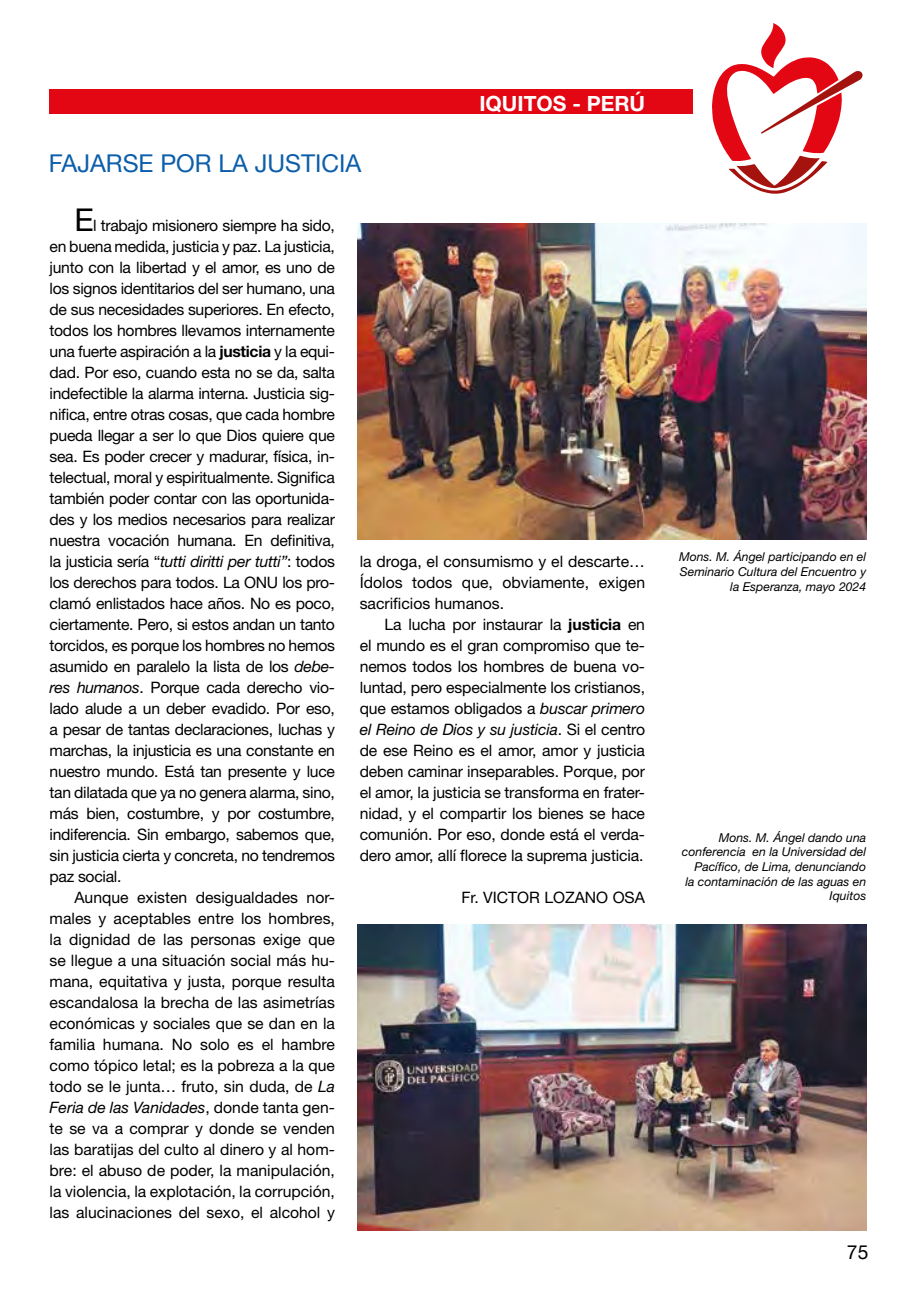
<style>
.page{position:relative;width:918px;height:1290px;background:#fff}
.page>*{position:absolute;margin:0;border:0;box-sizing:border-box;transform-origin:0 0}
.t1{font:24.5px "Helvetica Neue";color:#0c5eaa}
.t2{font:700 21px "Helvetica Neue";color:#fff}
.t3{font:19.25px "Helvetica Neue";color:#000}
.t4{font:15.75px/21px "Helvetica Neue";color:#000;text-align:justify}
.t5{font:italic 12.25px/14.7px "Helvetica Neue";color:#000;text-align:right}
.s1{font-size:31.5px}
.s2{font-weight:700}
.s3{font-style:italic}
</style>
<div class="page">
<img style="left:358px;top:223px;width:508px;height:316px">
<img style="left:358px;top:925px;width:508px;height:305px">
<div style="left:50px;top:89px;width:805px;height:25px;background:#e30613"></div>
<div style="left:693px;top:16px;width:173px;height:195px;background:#fff"></div>
<svg style="left:712px;top:23px;width:150px;height:171px"></svg>
<h1 class="t1" style="left:49px;top:146px;width:314px">FAJARSE POR LA JUSTICIA</h1>
<h2 class="t2" style="left:479px;top:90px;width:167px">IQUITOS - PERÚ</h2>
<p class="t4" style="left:50px;top:215px;width:287px;text-indent:25px"><span class="s1">E</span>l trabajo misionero siempre ha sido, en buena medida, justicia y paz. La justicia, junto con la libertad y el amor, es uno de los signos identitarios del ser humano, una de sus necesidades superiores. En efecto, todos los hombres llevamos internamente una fuerte aspiración a la <span class="s2">justicia</span> y la equi&shy;dad. Por eso, cuando esta no se da, salta indefectible la alarma interna. Justicia sig&shy;nifica, entre otras cosas, que cada hombre pueda llegar a ser lo que Dios quiere que sea. Es poder crecer y madurar, física, in&shy;telectual, moral y espiritualmente. Significa también poder contar con las oportunida&shy;des y los medios necesarios para realizar nuestra vocación humana. En definitiva, la justicia sería “<span class="s3">tutti diritti per tutti”</span>: todos los derechos para todos. La ONU los pro&shy;clamó enlistados hace años. No es poco, ciertamente. Pero, si estos andan un tanto torcidos, es porque los hombres no hemos asumido en paralelo la lista de los <span class="s3">debe&shy;res humanos</span>. Porque cada derecho vio&shy;lado alude a un deber evadido. Por eso, a pesar de tantas declaraciones, luchas y marchas, la injusticia es una constante en nuestro mundo. Está tan presente y luce tan dilatada que ya no genera alarma, sino, más bien, costumbre, y por costumbre, indiferencia. Sin embargo, sabemos que, sin justicia cierta y concreta, no tendremos paz social.</p>
<p class="t4" style="left:50px;top:886px;width:287px;text-indent:25px">Aunque existen desigualdades nor&shy;males y aceptables entre los hombres, la dignidad de las personas exige que se llegue a una situación social más hu&shy;mana, equitativa y justa, porque resulta escandalosa la brecha de las asimetrías económicas y sociales que se dan en la familia humana. No solo es el hambre como tópico letal; es la pobreza a la que todo se le junta… fruto, sin duda, de <span class="s3">La Feria de las Vanidades</span>, donde tanta gen&shy;te se va a comprar y donde se venden las baratijas del culto al dinero y al hom&shy;bre: el abuso de poder, la manipulación, la violencia, la explotación, la corrupción, las alucinaciones del sexo, el alcohol y</p>
<p class="t4" style="left:360px;top:550px;width:287px">la droga, el consumismo y el descarte… Ídolos todos que, obviamente, exigen sacrificios humanos.</p>
<p class="t4" style="left:360px;top:613px;width:287px;text-indent:25px">La lucha por instaurar la <span class="s2">justicia</span> en el mundo es el gran compromiso que te&shy;nemos todos los hombres de buena vo&shy;luntad, pero especialmente los cristianos, que estamos obligados a <span class="s3">buscar primero el Reino de Dios y su justicia</span>. Si el centro de ese Reino es el amor, amor y justicia deben caminar inseparables. Porque, por el amor, la justicia se transforma en frater&shy;nidad, y el compartir los bienes se hace comunión. Por eso, donde está el verda&shy;dero amor, allí florece la suprema justicia.</p>
<p class="t4" style="left:461px;top:886px;width:185px">Fr. VICTOR LOZANO OSA</p>
<p class="t5" style="left:679px;top:549px;width:189px">Mons. M. Ángel participando en el<br>Seminario Cultura del Encuentro y la Esperanza, mayo 2024</p>
<p class="t5" style="left:682px;top:830px;width:186px">Mons. M. Ángel dando una conferencia en la Universidad del<br>Pacífico, de Lima, denunciando<br>la contaminación de las aguas en<br>Iquitos</p>
<p class="t3" style="left:847px;top:1238px;width:23px">75</p>
</div>
